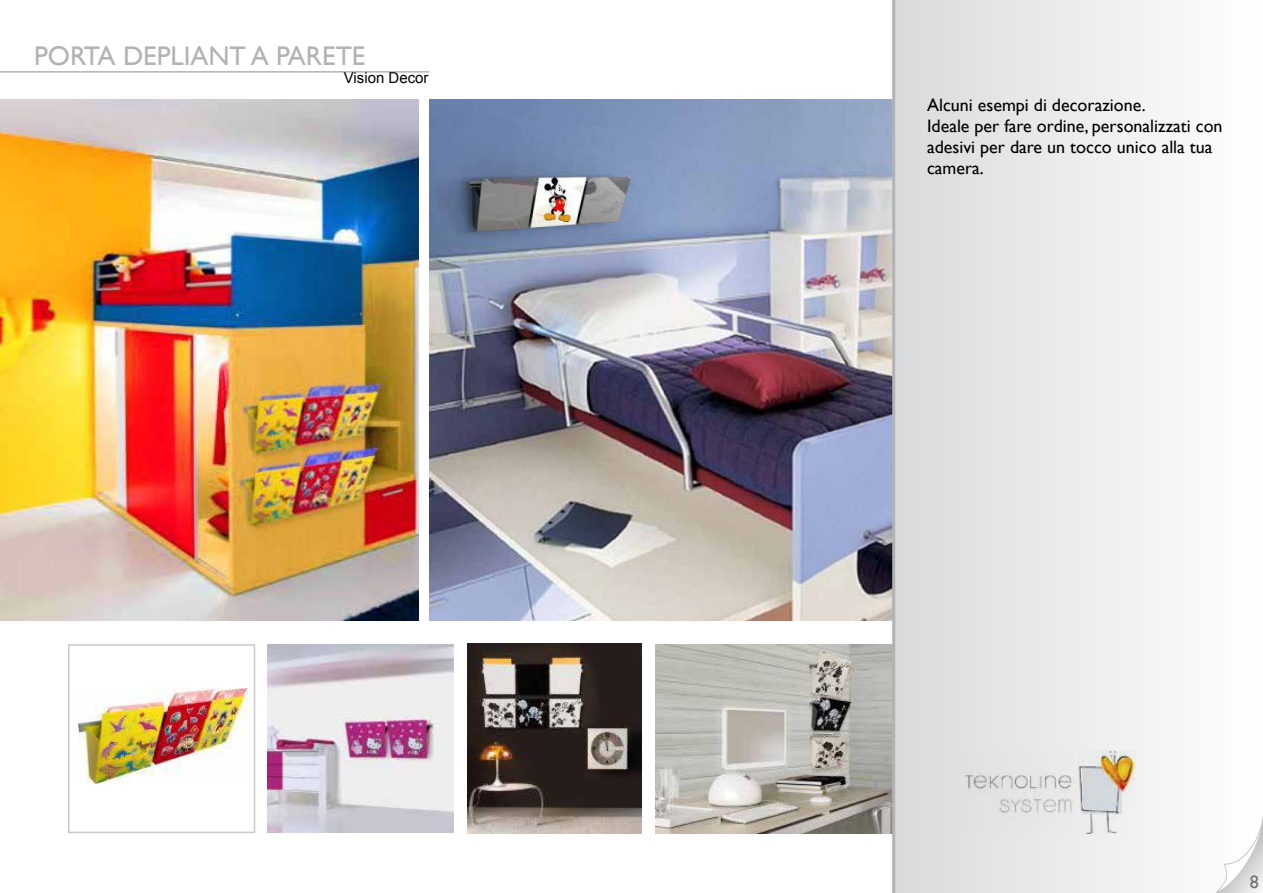
<style>
.page{position:relative;width:1263px;height:893px;background:#fff}
.page>*{position:absolute;margin:0;border:0;box-sizing:border-box;transform-origin:0 0}
.t1{font:27px "Gill Sans";color:#b1b3b4}
.t2{font:18px/21px "Gill Sans";color:#000}
.t3{font:18px "Gill Sans";color:#707172}
.t4{font:15px "Arial";color:#000}
</style>
<div class="page">
<div style="left:894px;top:0;width:369px;height:893px;background:linear-gradient(to right,#d9dadb,#fff)"></div>
<svg style="left:1216px;top:805px;width:47px;height:88px"></svg>
<img style="left:965px;top:751px;width:170px;height:82px">
<hr style="left:0;top:71px;width:429px;height:2px;background:#b1b3b4">
<img style="left:0;top:99px;width:419px;height:522px">
<img style="left:467px;top:643px;width:175px;height:190px">
<img style="left:268px;top:645px;width:186px;height:187px">
<div style="left:68px;top:644px;width:187px;height:189px;border:2px solid #c7c9ca"></div>
<img style="left:655px;top:644px;width:237px;height:189px">
<img style="left:429px;top:100px;width:463px;height:521px">
<img style="left:79px;top:688px;width:168px;height:95px">
<hr style="left:892px;top:0;width:3px;height:893px;background:#b1b3b4">
<h1 class="t1" style="left:34px;top:41px;width:333px">porta depliant a parete</h1>
<p class="t4" style="left:344px;top:68px;width:86px">Vision Decor</p>
<p class="t2" style="left:927px;top:95px;width:297px">Alcuni esempi di decorazione.<br>Ideale per fare ordine, personalizzati con adesivi per dare un tocco unico alla tua camera.</p>
<p class="t3" style="left:1250px;top:872px;width:10px">8</p>
</div>
